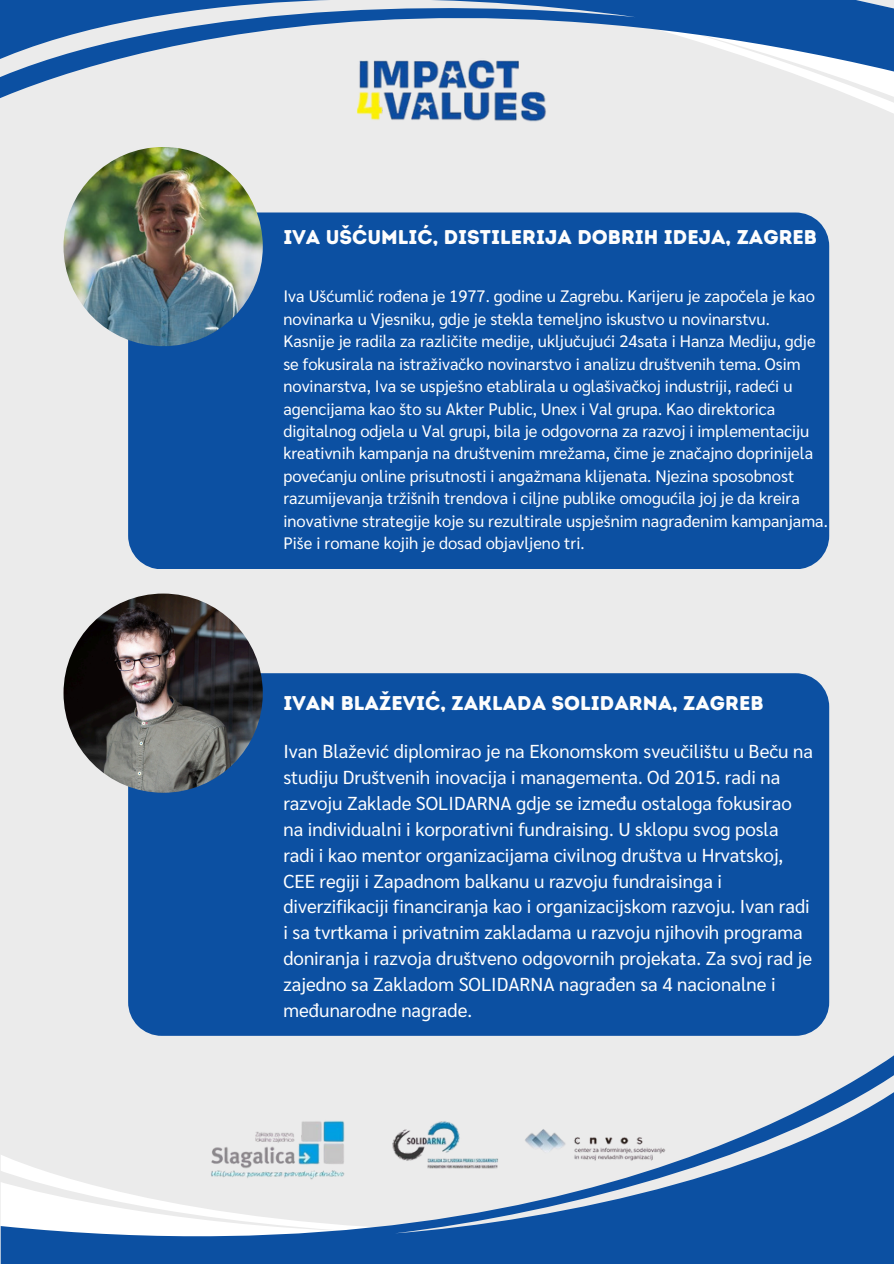
<style>
.page{position:relative;width:894px;height:1264px;background:#fff}
.page>*{position:absolute;margin:0;border:0;box-sizing:border-box;transform-origin:0 0}
.t1{font:19.95px "Intro Rust Base";color:#fdfdfd}
.t2{font:18.75px/25.8px "Sarabun";color:#fff}
.t3{font:16.5px/22.5px "Sarabun";color:#fff}
</style>
<div class="page">
<div style="left:0;top:0;width:893px;height:1263px;background:#ebebeb"></div>
<svg style="left:0;top:0;width:893px;height:357px"></svg>
<div style="left:128px;top:212px;width:701px;height:357px;background:#0c50a2"></div>
<img style="left:63px;top:147px;width:200px;height:199px;border-radius:50%">
<div style="left:128px;top:673px;width:701px;height:356px;background:#0c50a2"></div>
<img style="left:63px;top:593px;width:200px;height:199px;border-radius:50%">
<svg style="left:1px;top:1029px;width:892px;height:234px"></svg>
<img style="left:196px;top:1109px;width:501px;height:82px">
<img style="left:321px;top:28px;width:251px;height:146px">
<p class="t1" style="left:283px;top:225px;width:535px">IVA UŠĆUMLIĆ, DISTILERIJA DOBRIH IDEJA, ZAGREB</p>
<p class="t3" style="left:283px;top:284px;width:533px">Iva Ušćumlić rođena je 1977. godine u Zagrebu. Karijeru je započela je kao novinarka u Vjesniku, gdje je stekla temeljno iskustvo u novinarstvu.</p>
<p class="t3" style="left:283px;top:329px;width:546px">Kasnije je radila za različite medije, uključujući 24sata i Hanza Mediju, gdje se fokusirala na istraživačko novinarstvo i analizu društvenih tema. Osim novinarstva, Iva se uspješno etablirala u oglašivačkoj industriji, radeći u agencijama kao što su Akter Public, Unex i Val grupa. Kao direktorica digitalnog odjela u Val grupi, bila je odgovorna za razvoj i implementaciju kreativnih kampanja na društvenim mrežama, čime je značajno doprinijela povećanju online prisutnosti i angažmana klijenata. Njezina sposobnost razumijevanja tržišnih trendova i ciljne publike omogućila joj je da kreira inovativne strategije koje su rezultirale uspješnim nagrađenim kampanjama.<br>Piše i romane kojih je dosad objavljeno tri.</p>
<h1 class="t1" style="left:283px;top:691px;width:481px">IVAN BLAŽEVIĆ, ZAKLADA SOLIDARNA, ZAGREB</h1>
<h1 class="t2" style="left:283px;top:737px;width:531px">Ivan Blažević diplomirao je na Ekonomskom sveučilištu u Beču na studiju Društvenih inovacija i managementa. Od 2015. radi na razvoju Zaklade SOLIDARNA gdje se između ostaloga fokusirao na individualni i korporativni fundraising. U sklopu svog posla radi i kao mentor organizacijama civilnog društva u Hrvatskoj, CEE regiji i Zapadnom balkanu u razvoju fundraisinga i diverzifikaciji financiranja kao i organizacijskom razvoju. Ivan radi i sa tvrtkama i privatnim zakladama u razvoju njihovih programa doniranja i razvoja društveno odgovornih projekata. Za svoj rad je zajedno sa Zakladom SOLIDARNA nagrađen sa 4 nacionalne i međunarodne nagrade.</h1>
</div>
